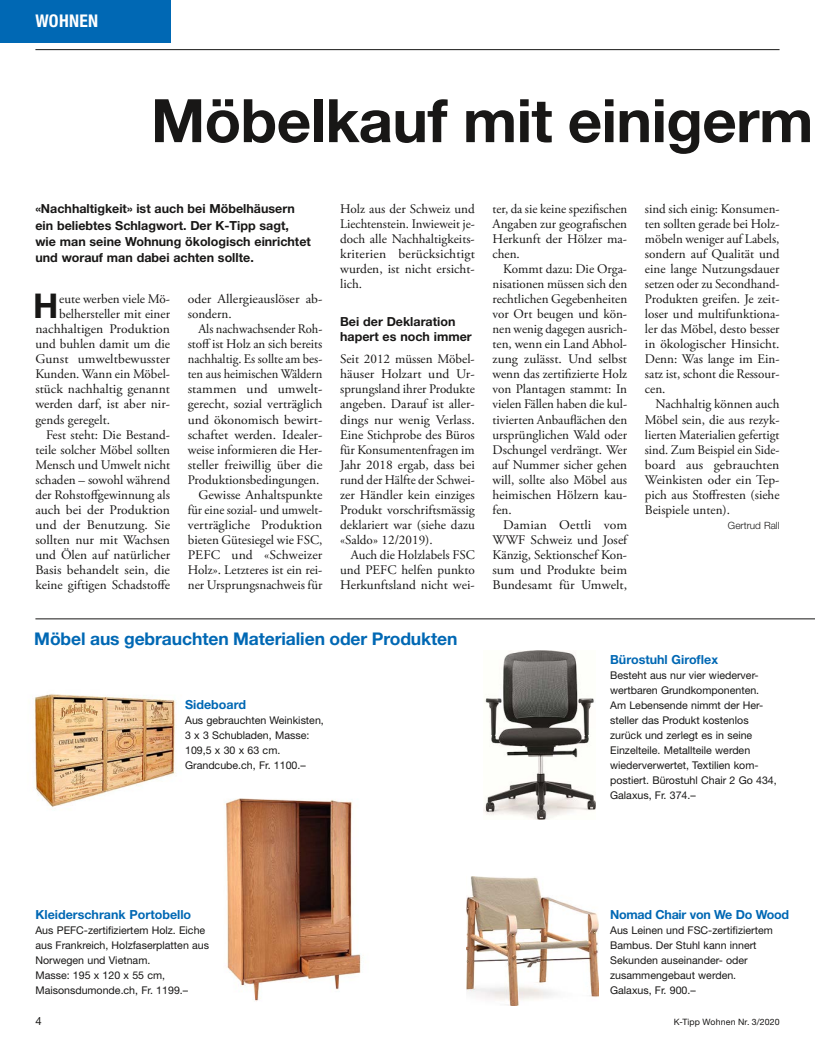
<style>
.page{position:relative;width:815px;height:1053px;background:#fff}
.page>*{position:absolute;margin:0;border:0;box-sizing:border-box;transform-origin:0 0}
.t1{font:700 60px "Helvetica Neue LT Std";letter-spacing:-.01em;color:#181716}
.t2{font:700 34.12px "Helvetica Neue LT Std";color:#181716}
.t3{font:700 17.5px "Helvetica Neue LT Std";letter-spacing:-.005em;color:#0068b4}
.t4{font:700 condensed 17.5px "Helvetica Neue LT Std";letter-spacing:.02em;color:#fff}
.t5{font:13.12px/15px "Adobe Garamond Pro";color:#181716;text-align:justify}
.t6{font:13.12px/15px "Adobe Garamond Pro";color:#181716;text-align:right;scale:.96 1}
.t7{font:13.12px/15px "Adobe Garamond Pro";color:#181716;scale:1.04 1}
.t8{font:700 12.5px/16.2px "Helvetica Neue LT Std";color:#181716}
.t9{font:700 12.5px "Helvetica Neue LT Std";color:#0068b4}
.t10{font:700 12.5px "Helvetica Neue LT Std";letter-spacing:-.02em;color:#0068b4}
.t11{font:11.25px "Helvetica Neue LT Std";color:#181716}
.t12{font:10.62px/15px "Helvetica Neue LT Std";color:#181716}
.t13{font:300 10px "Helvetica Neue LT Std";color:#181716}
.t14{font:8.75px "Helvetica Neue LT Std";letter-spacing:.02em;color:#181716}
</style>
<div class="page">
<hr style="left:35px;top:49px;width:745px;height:1px;background:#181716">
<div style="left:0;top:0;width:170px;height:43px;background:#0068b4"></div>
<img style="left:34px;top:694px;width:142px;height:113px">
<img style="left:484px;top:651px;width:111px;height:168px">
<img style="left:466px;top:876px;width:132px;height:129px">
<img style="left:224px;top:798px;width:137px;height:204px">
<hr style="left:35px;top:618px;width:780px;height:1px;background:#181716">
<h3 class="t4" style="left:35px;top:10px;width:64px">WOHNEN</h3>
<h1 class="t1" style="left:151px;top:84px;width:664px">Möbelkauf mit einigerm</h1>
<p class="t8" style="left:35px;top:200px;width:277px">«Nachhaltigkeit» ist auch bei Möbelhäusern ein beliebtes Schlagwort. Der K-Tipp sagt, wie man seine Wohnung ökologisch einrichtet und worauf man dabei achten sollte.</p>
<h2 class="t2" style="left:33px;top:285px;width:27px">H</h2>
<p class="t5" style="left:59px;top:292px;width:112px">eute werben viele Mö-</p>
<p class="t7" style="left:188px;top:292px;width:131px">oder Allergieauslöser ab&shy;sondern.</p>
<p class="t6" style="left:188px;top:322px;width:142px">Als nachwachsender Roh&shy;stoff ist Holz an sich bereits nachhaltig. Es sollte am bes&shy;ten aus heimischen Wäldern stammen und umwelt&shy;gerecht, sozial verträglich und ökonomisch bewirt&shy;schaftet werden. Idealer&shy;weise informieren die Her&shy;steller freiwillig über die<br>Produktionsbedingungen.<br>Gewisse Anhaltspunkte für eine sozial- und umwelt&shy;verträgliche Produktion bieten Gütesiegel wie FSC,<br>PEFC und «Schweizer<br>Holz». Letzteres ist ein rei&shy;ner Ursprungsnachweis für</p>
<p class="t5" style="left:59px;top:307px;width:112px">belhersteller mit einer</p>
<p class="t7" style="left:35px;top:322px;width:131px">nachhaltigen Produktion</p>
<p class="t5" style="left:35px;top:337px;width:136px">und buhlen damit um die</p>
<p class="t7" style="left:35px;top:352px;width:131px">Gunst umweltbewusster</p>
<p class="t5" style="left:35px;top:367px;width:136px">Kunden. Wann ein Möbel-</p>
<p class="t5" style="left:35px;top:382px;width:136px">stück nachhaltig genannt</p>
<p class="t5" style="left:35px;top:397px;width:136px">werden darf, ist aber nir-</p>
<p class="t5" style="left:35px;top:412px;width:76px">gends geregelt.</p>
<p class="t5" style="left:46px;top:427px;width:126px">Fest steht: Die Bestand-</p>
<p class="t5" style="left:35px;top:442px;width:136px">teile solcher Möbel sollten</p>
<p class="t5" style="left:35px;top:457px;width:136px">Mensch und Umwelt nicht</p>
<p class="t5" style="left:35px;top:472px;width:136px">schaden – sowohl während</p>
<p class="t5" style="left:35px;top:487px;width:136px">der Rohstoffgewinnung als</p>
<p class="t7" style="left:35px;top:502px;width:131px">auch bei der Produktion</p>
<p class="t7" style="left:35px;top:517px;width:131px">und der Benutzung. Sie</p>
<p class="t7" style="left:35px;top:532px;width:131px">sollten nur mit Wachsen</p>
<p class="t5" style="left:35px;top:547px;width:136px">und Ölen auf natürlicher</p>
<p class="t7" style="left:35px;top:562px;width:131px">Basis behandelt sein, die</p>
<p class="t5" style="left:35px;top:577px;width:136px">keine giftigen Schadstoffe</p>
<p class="t5" style="left:340px;top:202px;width:136px">Holz aus der Schweiz und Liechtenstein. Inwieweit je&shy;doch alle Nachhaltigkeits&shy;kriterien berücksichtigt wurden, ist nicht ersicht&shy;lich.</p>
<p class="t8" style="left:340px;top:314px;width:133px;line-height:15px">Bei der Deklaration hapert es noch immer</p>
<p class="t5" style="left:340px;top:352px;width:136px">Seit 2012 müssen Möbel&shy;häuser Holzart und Ur&shy;sprungsland ihrer Produkte angeben. Darauf ist aller&shy;dings nur wenig Verlass.<br>Eine Stichprobe des Büros für Konsumentenfragen im Jahr 2018 ergab, dass bei rund der Hälfte der Schwei&shy;zer Händler kein einziges Produkt vorschriftsmässig deklariert war (siehe dazu «Saldo» 12/2019).</p>
<p class="t5" style="left:340px;top:547px;width:136px;text-indent:11px">Auch die Holzlabels FSC und PEFC helfen punkto Herkunftsland nicht wei-</p>
<h3 class="t3" style="left:34px;top:627px;width:425px">Möbel aus gebrauchten Materialien oder Produkten</h3>
<p class="t9" style="left:185px;top:696px;width:62px">Sideboard</p>
<p class="t12" style="left:185px;top:712px;width:140px">Aus gebrauchten Weinkisten,<br>3 x 3 Schubladen, Masse:<br>109,5 x 30 x 63 cm.<br>Grandcube.ch, Fr. 1100.–</p>
<p class="t5" style="left:493px;top:202px;width:136px">ter, da sie keine spezifischen Angaben zur geografischen Herkunft der Hölzer ma&shy;chen.</p>
<p class="t5" style="left:493px;top:262px;width:136px;text-indent:11px">Kommt dazu: Die Orga&shy;nisationen müssen sich den rechtlichen Gegebenheiten vor Ort beugen und kön&shy;nen wenig dagegen ausrich&shy;ten, wenn ein Land Abhol&shy;zung zulässt. Und selbst wenn das zertifizierte Holz von Plantagen stammt: In vielen Fällen haben die kul&shy;tivierten Anbauflächen den ursprünglichen Wald oder Dschungel verdrängt. Wer auf Nummer sicher gehen will, sollte also Möbel aus heimischen Hölzern kau&shy;fen.</p>
<p class="t7" style="left:493px;top:517px;width:131px;text-align:justify;text-indent:11px">Damian Oettli vom WWF Schweiz und Josef Känzig, Sektionschef Kon&shy;sum und Produkte beim Bundesamt für Umwelt,</p>
<p class="t5" style="left:645px;top:202px;width:136px">sind sich einig: Konsumen&shy;ten sollten gerade bei Holz&shy;möbeln weniger auf Labels, sondern auf Qualität und eine lange Nutzungsdauer setzen oder zu Secondhand-Produkten greifen. Je zeit&shy;loser und multifunktiona&shy;ler das Möbel, desto besser in ökologischer Hinsicht.<br>Denn: Was lange im Ein&shy;satz ist, schont die Ressour&shy;cen.</p>
<p class="t5" style="left:645px;top:397px;width:136px;text-indent:11px">Nachhaltig können auch Möbel sein, die aus rezyk&shy;lierten Materialien gefertigt sind. Zum Beispiel ein Side&shy;board aus gebrauchten Weinkisten oder ein Tep&shy;pich aus Stoffresten (siehe Beispiele unten).</p>
<p class="t13" style="left:728px;top:519px;width:53px">Gertrud Rall</p>
<p class="t9" style="left:610px;top:651px;width:109px">Bürostuhl Giroflex</p>
<p class="t12" style="left:610px;top:667px;width:168px">Besteht aus nur vier wiederver&shy;wertbaren Grundkomponenten.<br>Am Lebensende nimmt der Her&shy;steller das Produkt kostenlos zurück und zerlegt es in seine<br>Einzelteile. Metallteile werden wiederverwertet, Textilien kom&shy;postiert. Bürostuhl Chair 2 Go 434,<br>Galaxus, Fr. 374.–</p>
<p class="t9" style="left:35px;top:906px;width:157px">Kleiderschrank Portobello</p>
<p class="t12" style="left:35px;top:922px;width:175px">Aus PEFC-zertifiziertem Holz. Eiche aus Frankreich, Holzfaserplatten aus<br>Norwegen und Vietnam.<br>Masse: 195 x 120 x 55 cm,<br>Maisonsdumonde.ch, Fr. 1199.–</p>
<p class="t10" style="left:610px;top:906px;width:181px">Nomad Chair von We Do Wood</p>
<p class="t12" style="left:610px;top:922px;width:164px">Aus Leinen und FSC-zertifiziertem<br>Bambus. Der Stuhl kann innert<br>Sekunden auseinander- oder zusammengebaut werden.<br>Galaxus, Fr. 900.–</p>
<p class="t11" style="left:35px;top:1013px;width:8px">4</p>
<p class="t14" style="left:674px;top:1016px;width:107px">K-Tipp Wohnen Nr. 3/2020</p>
</div>
